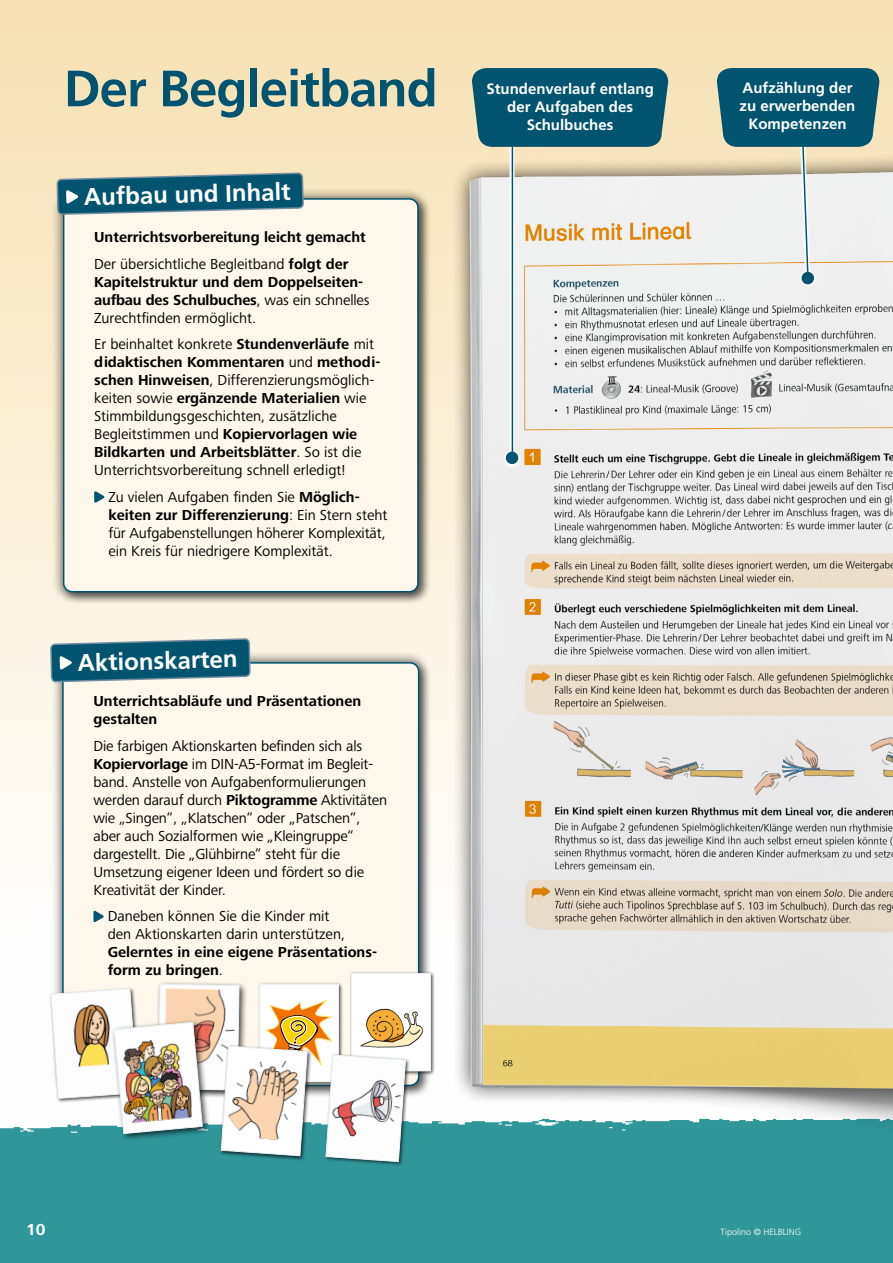
<style>
.page{position:relative;width:893px;height:1263px;background:#fff}
.page>*{position:absolute;margin:0;border:0;box-sizing:border-box;transform-origin:0 0}
.LB_Head_Vorlauf_UE3{font:700 51px "Frutiger LT Std";letter-spacing:-.02em;color:#005470}
.WF_Head_2{font:700 24px "Frutiger LT Std";color:#fff}
.t1{font:700 16.5px "Frutiger Next Pro";color:#fff}
.WF_Brot{font:15px/18px "Frutiger Next Pro";letter-spacing:-.01em;color:#000}
.Ausigelung{font:700 15px/18px "Frutiger LT Std";color:#fff;text-align:center}
.WF_Brot-2{font:700 15px/18px "Frutiger Next Pro";color:#000}
.t2{font:300 9px "Frutiger LT Std";color:#fff}
.s1{font-weight:700}
</style>
<div class="page">
<div style="left:0;top:0;width:893px;height:1202px;background:linear-gradient(to bottom,#f7e1b3,#fff)"></div>
<div style="left:0;top:1155px;width:893px;height:108px;background:#2f969a"></div>
<img style="left:0;top:1113px;width:51px;height:42px">
<div style="left:51px;top:187px;width:379px;height:417px;background:#000;opacity:.45"></div>
<div style="left:64px;top:199px;width:354px;height:393px;background:#fdf7ec;border-radius:9px"></div>
<svg style="left:94px;top:491px;width:11px;height:12px"></svg>
<div style="left:51px;top:650px;width:380px;height:448px;background:#000;opacity:.45"></div>
<div style="left:63px;top:663px;width:356px;height:422px;background:#fdf7ec;border-radius:9px"></div>
<svg style="left:93px;top:910px;width:11px;height:12px"></svg>
<svg style="left:56px;top:60px;width:249px;height:267px"></svg>
<svg style="left:57px;top:173px;width:246px;height:41px"></svg>
<svg style="left:51px;top:521px;width:199px;height:161px"></svg>
<img style="left:337px;top:117px;width:556px;height:1038px">
<svg style="left:503px;top:147px;width:18px;height:320px;fill:#efeff0"></svg>
<hr style="left:512px;top:147px;width:1px;height:312px;background:#005470">
<div style="left:506px;top:452px;width:12px;height:12px;background:#005470;border-radius:50%"></div>
<svg style="left:798px;top:279px;width:19px;height:8px"></svg>
<div style="left:801px;top:272px;width:13px;height:12px;background:#005470;border-radius:50%"></div>
<div style="left:472px;top:68px;width:196px;height:79px;background:#005470"></div>
<svg style="left:717px;top:68px;width:162px;height:211px"></svg>
<div style="left:49px;top:987px;width:93px;height:116px;background:#000;opacity:.75"></div>
<div style="left:350px;top:972px;width:86px;height:104px;background:#000;opacity:.75"></div>
<div style="left:324px;top:1053px;width:86px;height:114px;background:#000;opacity:.75"></div>
<img style="left:51px;top:973px;width:380px;height:189px">
<p class="LB_Head_Vorlauf_UE3" style="left:64px;top:59px;width:375px">Der Begleitband</p>
<p class="WF_Head_2" style="left:84px;top:182px;width:208px;rotate:-1deg">Aufbau und Inhalt</p>
<p class="WF_Brot-2" style="left:94px;top:228px;width:273px">Unterrichtsvorbereitung leicht gemacht</p>
<p class="WF_Brot" style="left:94px;top:255px;width:277px">Der übersichtliche Begleitband <span class="s1">folgt der Kapitelstruktur und dem Doppelseiten&shy;aufbau des Schulbuches</span>, was ein schnelles Zurechtfinden ermöglicht.</p>
<p class="WF_Brot" style="left:94px;top:335px;width:288px">Er beinhaltet konkrete <span class="s1">Stundenverläufe</span> mit <span class="s1">didaktischen Kommentaren</span> und <span class="s1">methodi&shy;schen Hinweisen</span>, Differenzierungsmöglich&shy;keiten sowie <span class="s1">ergänzende Materialien</span> wie Stimmbildungsgeschichten, zusätzliche Begleitstimmen und <span class="s1">Kopiervorlagen wie Bildkarten und Arbeitsblätter</span>. So ist die Unterrichtsvorbereitung schnell erledigt!</p>
<p class="WF_Brot" style="left:108px;top:488px;width:280px">Zu vielen Aufgaben finden Sie <span class="s1">Möglich&shy;keiten zur Differenzierung</span>: Ein Stern steht für Aufgabenstellungen höherer Komplexität, ein Kreis für niedrigere Komplexität.</p>
<p class="WF_Head_2" style="left:77px;top:648px;width:162px;rotate:-1deg">Aktionskarten</p>
<p class="WF_Brot-2" style="left:93px;top:692px;width:269px">Unterrichtsabläufe und Präsentationen gestalten</p>
<p class="WF_Brot" style="left:93px;top:737px;width:295px">Die farbigen Aktionskarten befinden sich als <span class="s1">Kopiervorlage</span> im DIN-A5-Format im Begleit&shy;band. Anstelle von Aufgabenformulierungen werden darauf durch <span class="s1">Piktogramme</span> Aktivitäten wie „Singen“, „Klatschen“ oder „Patschen“, aber auch Sozialformen wie „Kleingruppe“ dargestellt. Die „Glühbirne“ steht für die Umsetzung eigener Ideen und fördert so die Kreativität der Kinder.</p>
<p class="WF_Brot" style="left:108px;top:907px;width:271px">Daneben können Sie die Kinder mit<br>den Aktionskarten darin unterstützen,<br><span class="s1">Gelerntes in eine eigene Präsentations&shy;form zu bringen</span>.</p>
<p class="Ausigelung" style="left:486px;top:80px;width:169px">Stundenverlauf entlang der Aufgaben des</p>
<p class="Ausigelung" style="left:527px;top:116px;width:88px">Schulbuches</p>
<p class="Ausigelung" style="left:740px;top:79px;width:117px">Aufzählung der zu erwerbenden<br>Kompetenzen</p>
<p class="t1" style="left:26px;top:1220px;width:21px">10</p>
<p class="t2" style="left:720px;top:1227px;width:82px">Tipolino © HELBLING</p>
</div>
